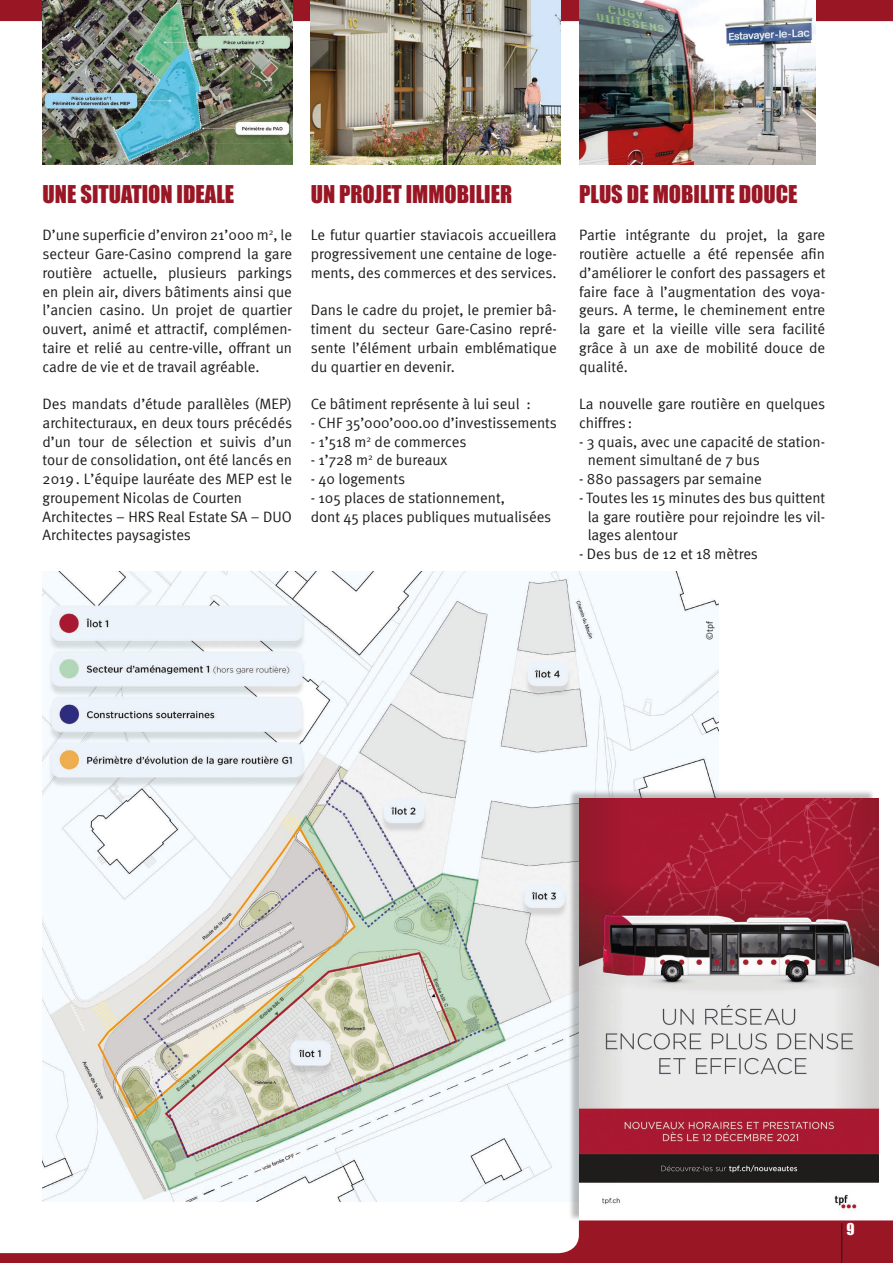
<style>
.page{position:relative;width:893px;height:1263px;background:#fff}
.page>*{position:absolute;margin:0;border:0;box-sizing:border-box;transform-origin:0 0}
.t1{font:22.5px "Impact";color:#991625}
.t2{font:15px/18.8px "Meta Normal";color:#1d1d1b;text-align:justify}
.t3{font:15px "Impact";color:#fff}
.t4{font:9px "Meta Normal";color:#1d1d1b}
</style>
<div class="page">
<img style="left:43px;top:572px;width:676px;height:630px">
<div style="left:568px;top:789px;width:308px;height:432px;background:#1d1d1b;opacity:.3"></div>
<img style="left:580px;top:798px;width:298px;height:422px">
<svg style="left:0;top:0;width:893px;height:70px"></svg>
<svg style="left:0;top:1220px;width:893px;height:43px"></svg>
<hr style="left:841px;top:1223px;width:1px;height:40px;background:#1d1d1b">
<img style="left:43px;top:0;width:250px;height:165px">
<img style="left:311px;top:0;width:250px;height:165px">
<img style="left:579px;top:0;width:237px;height:165px">
<h1 class="t1" style="left:43px;top:176px;width:193px">UNE SITUATION IDEALE</h1>
<p class="t2" style="left:43px;top:225px;width:251px">D’une superficie d’environ 21’000 m<sup>2</sup>, le secteur Gare-Casino comprend la gare routière actuelle, plusieurs parkings en plein air, divers bâtiments ainsi que l’ancien casino. Un projet de quartier ouvert, animé et attractif, complémen&shy;taire et relié au centre-ville, offrant un cadre de vie et de travail agréable.</p>
<p class="t2" style="left:43px;top:394px;width:251px;text-align:left">Des mandats d’étude parallèles (MEP) architecturaux, en deux tours précédés d’un tour de sélection et suivis d’un tour de consolidation, ont été lancés en 2019. L’équipe lauréate des MEP est le groupement Nicolas de Courten Architectes – HRS Real Estate SA – DUO Architectes paysagistes</p>
<h1 class="t1" style="left:311px;top:176px;width:203px">UN PROJET IMMOBILIER</h1>
<p class="t2" style="left:311px;top:225px;width:247px">Le futur quartier staviacois accueillera progressivement une centaine de loge&shy;ments, des commerces et des services.</p>
<p class="t2" style="left:311px;top:300px;width:247px">Dans le cadre du projet, le premier bâ&shy;timent du secteur Gare-Casino repré&shy;sente l’élément urbain emblématique du quartier en devenir.</p>
<p class="t2" style="left:311px;top:394px;width:221px">Ce bâtiment représente à lui seul :</p>
<p class="t2" style="left:311px;top:413px;width:248px">- CHF 35’000’000.00 d’investissements</p>
<p class="t2" style="left:311px;top:432px;width:157px">- 1’518 m<sup>2</sup> de commerces</p>
<p class="t2" style="left:311px;top:450px;width:138px">- 1’728 m<sup>2</sup> de bureaux</p>
<p class="t2" style="left:311px;top:469px;width:96px">- 40 logements</p>
<p class="t2" style="left:311px;top:488px;width:242px">- 105 places de stationnement,<br>dont 45 places publiques mutualisées</p>
<h1 class="t1" style="left:579px;top:176px;width:220px">PLUS DE MOBILITE DOUCE</h1>
<p class="t2" style="left:579px;top:225px;width:248px">Partie intégrante du projet, la gare routière actuelle a été repensée afin d’améliorer le confort des passagers et faire face à l’augmentation des voya&shy;geurs. A terme, le cheminement entre la gare et la vieille ville sera facilité grâce à un axe de mobilité douce de qualité.</p>
<p class="t2" style="left:579px;top:394px;width:248px">La nouvelle gare routière en quelques chiffres:</p>
<p class="t2" style="left:588px;top:432px;width:239px;text-indent:-9px">- 3 quais, avec une capacité de station&shy;nement simultané de 7 bus</p>
<p class="t2" style="left:579px;top:469px;width:184px">- 880 passagers par semaine</p>
<p class="t2" style="left:588px;top:488px;width:239px;text-indent:-9px">- Toutes les 15 minutes des bus quittent la gare routière pour rejoindre les vil&shy;lages alentour</p>
<p class="t2" style="left:579px;top:544px;width:180px">- Des bus de 12 et 18 mètres</p>
<p class="t4" style="left:704px;top:640px;width:20px;rotate:-90deg">©tpf</p>
<p class="t3" style="left:847px;top:1217px;width:10px">9</p>
</div>
